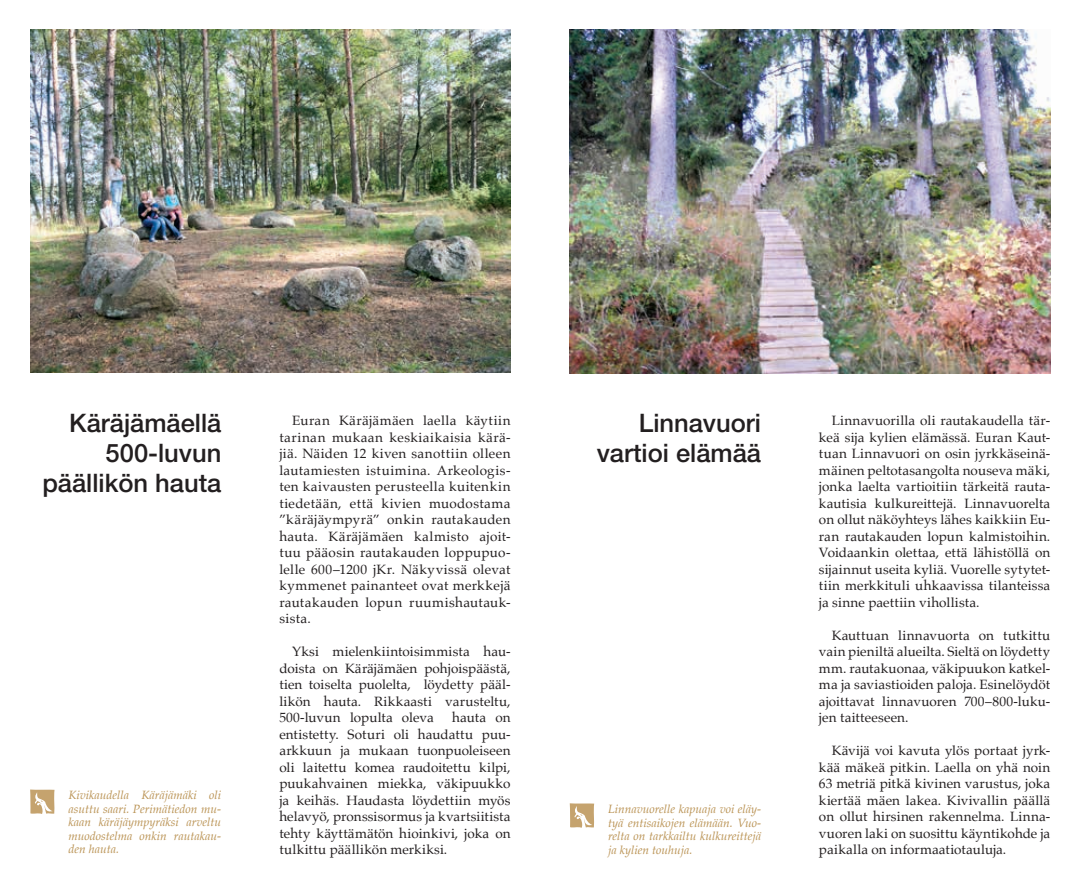
<style>
.page{position:relative;width:1080px;height:893px;background:#fff}
.page>*{position:absolute;margin:0;border:0;box-sizing:border-box;transform-origin:0 0}
.t1{font:500 25.5px/30px "Helvetica Neue LT Pro";color:#231f20;text-align:right}
.t2{font:13.5px/16.5px "Palatino";letter-spacing:.015em;color:#231f20;text-align:justify}
.t3{font:italic 12px/13.5px "Palatino";color:#b99151;text-align:justify}
</style>
<div class="page">
<svg style="left:570px;top:803px;width:24px;height:25px"></svg>
<img style="left:570px;top:30px;width:480px;height:343px">
<svg style="left:30px;top:789px;width:25px;height:25px"></svg>
<img style="left:30px;top:30px;width:481px;height:343px">
<h1 class="t1" style="left:42px;top:408px;width:181px">Käräjämäellä<br>500-luvun päällikön hauta</h1>
<p class="t2" style="left:279px;top:412px;width:233px;text-indent:13px">Euran Käräjämäen laella käytiin tarinan mukaan keskiaikaisia kärä&shy;jiä. Näiden 12 kiven sanottiin olleen lautamiesten istuimina. Arkeologis&shy;ten kaivausten perusteella kuitenkin tiedetään, että kivien muodostama ”käräjäympyrä” onkin rautakauden hauta. Käräjämäen kalmisto ajoit&shy;tuu pääosin rautakauden loppupuo&shy;lelle 600–1200 jKr. Näkyvissä olevat kymmenet painanteet ovat merkkejä rautakauden lopun ruumishautauk&shy;sista.</p>
<p class="t2" style="left:279px;top:643px;width:233px;text-indent:13px">Yksi mielenkiintoisimmista hau&shy;doista on Käräjämäen pohjoispäästä, tien toiselta puolelta, löydetty pääl&shy;likön hauta. Rikkaasti varusteltu, 500-luvun lopulta oleva</p>
<p class="t2" style="left:279px;top:709px;width:233px;text-indent:173px">hauta on entistetty. Soturi oli haudattu puu&shy;arkkuun ja mukaan tuonpuoleiseen oli laitettu komea raudoitettu kilpi, puukahvainen miekka, väkipuukko ja keihäs. Haudasta löydettiin myös helavyö, pronssisormus ja kvartsiitista tehty käyttämätön hioinkivi, joka on tulkittu päällikön merkiksi.</p>
<p class="t3" style="left:68px;top:788px;width:154px">Kivikaudella Käräjämäki oli asuttu saari. Perimätiedon mu&shy;kaan käräjäympyräksi arveltu muodostelma onkin rautakau&shy;den hauta.</p>
<h1 class="t1" style="left:597px;top:408px;width:166px">Linnavuori vartioi elämää</h1>
<p class="t3" style="left:608px;top:802px;width:155px">Linnavuorelle kapuaja voi eläy&shy;tyä entisaikojen elämään. Vuo&shy;relta on tarkkailtu kulkureittejä ja kylien touhuja.</p>
<p class="t2" style="left:819px;top:412px;width:233px;text-indent:13px">Linnavuorilla oli rautakaudella tär&shy;keä sija kylien elämässä. Euran Kaut&shy;tuan Linnavuori on osin jyrkkäseinä&shy;mäinen peltotasangolta nouseva mäki, jonka laelta vartioitiin tärkeitä rauta&shy;kautisia kulkureittejä. Linnavuorelta on ollut näköyhteys lähes kaikkiin Eu&shy;ran rautakauden lopun kalmistoihin.<br>Voidaankin olettaa, että lähistöllä on sijainnut useita kyliä. Vuorelle sytytet&shy;tiin merkkituli uhkaavissa tilanteissa ja sinne paettiin vihollista.</p>
<p class="t2" style="left:819px;top:627px;width:233px;text-indent:13px">Kauttuan linnavuorta on tutkittu vain pieniltä alueilta. Sieltä on löydetty mm. rautakuonaa, väkipuukon katkel&shy;ma ja saviastioiden paloja. Esinelöydöt ajoittavat linnavuoren 700–800-luku&shy;jen taitteeseen.</p>
<p class="t2" style="left:819px;top:742px;width:233px;text-indent:13px">Kävijä voi kavuta ylös portaat jyrk&shy;kää mäkeä pitkin. Laella on yhä noin 63 metriä pitkä kivinen varustus, joka kiertää mäen lakea. Kivivallin päällä on ollut hirsinen rakennelma. Linna&shy;vuoren laki on suosittu käyntikohde ja paikalla on informaatiotauluja.</p>
</div>
